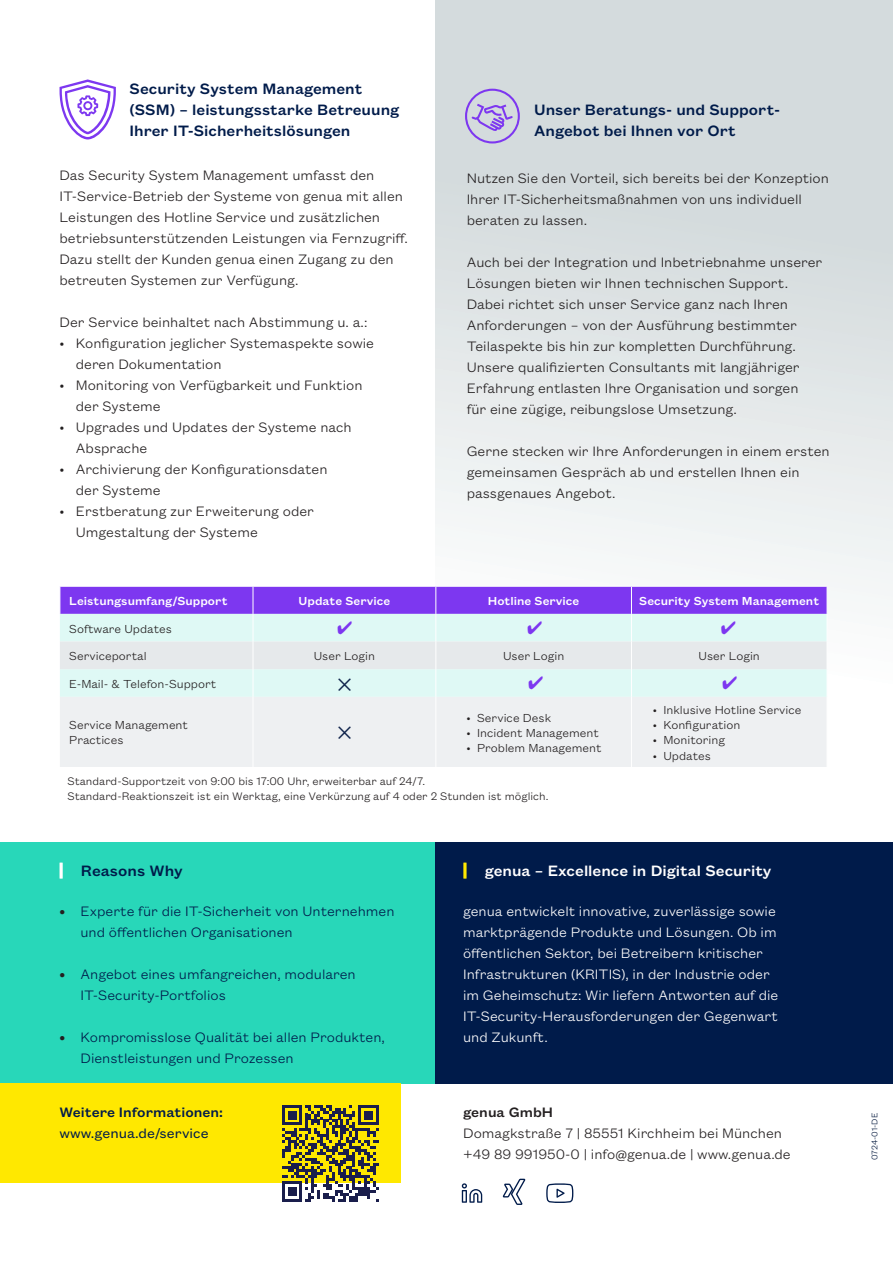
<style>
.page{position:relative;width:893px;height:1263px;background:#fff}
.page>*{position:absolute;margin:0;border:0;box-sizing:border-box;transform-origin:0 0}
.t1{font:500 16.5px/21px "Founders Grotesk Text";color:#001b4a}
.t2{font:500 16.5px "Founders Grotesk Text";color:#fff}
.t3{font:300 15px/21px "Founders Grotesk Text";color:#231f20}
.t4{font:300 15px/21px "Founders Grotesk Text";color:#fff}
.t5{font:300 15px/21px "Founders Grotesk Text";color:#001b4a}
.t6{font:500 15px "Founders Grotesk Text";color:#001b4a}
.t7{font:15px "Founders Grotesk Text";color:#001b4a}
.t8{font:500 15px "Founders Grotesk Text";color:#231f20}
.t9{font:300 12.75px/15.3px "Founders Grotesk Text";color:#231f20}
.t10{font:500 12.75px "Founders Grotesk Text";color:#fff}
.t11{font:300 12px/14.4px "Founders Grotesk Text";color:#231f20}
.t12{font:300 9px "Founders Grotesk Text";letter-spacing:-.01em;color:#00163b}
.s1{font-weight:500;color:#231f20}
</style>
<div class="page">
<div style="left:436px;top:0;width:457px;height:862px;background:linear-gradient(to bottom,#ccd4d6,#fff)"></div>
<div style="left:0;top:842px;width:446px;height:241px;background:#28d7b9"></div>
<div style="left:436px;top:842px;width:457px;height:241px;background:#001b4a"></div>
<svg style="left:546px;top:1183px;width:27px;height:20px"></svg>
<svg style="left:462px;top:1183px;width:20px;height:20px"></svg>
<svg style="left:503px;top:1179px;width:22px;height:26px"></svg>
<svg style="left:463px;top:862px;width:4px;height:17px"></svg>
<hr style="left:60px;top:862px;width:3px;height:17px;background:#fff">
<div style="left:0;top:1083px;width:401px;height:99px;background:#ffe800"></div>
<svg style="left:60px;top:79px;width:56px;height:60px"></svg>
<svg style="left:282px;top:1105px;width:97px;height:96px"></svg>
<svg style="left:465px;top:89px;width:55px;height:54px;background:#c0b6e1"></svg>
<div style="left:60px;top:697px;width:767px;height:70px;background:#eef0f2"></div>
<hr style="left:631px;top:697px;width:1px;height:70px;background:#fff">
<hr style="left:827px;top:697px;width:1px;height:70px;background:#fff">
<hr style="left:435px;top:697px;width:1px;height:70px;background:#fff">
<hr style="left:253px;top:697px;width:1px;height:70px;background:#fff">
<svg style="left:338px;top:726px;width:13px;height:13px"></svg>
<svg style="left:60px;top:586px;width:768px;height:111px;background:#c9c6f1"></svg>
<p class="t1" style="left:130px;top:77px;width:271px">Security System Management (SSM) – leistungsstarke Betreuung<br>Ihrer IT-Sicherheitslösungen</p>
<p class="t3" style="left:60px;top:164px;width:350px">Das Security System Management umfasst den IT-Service-Betrieb der Systeme von genua mit allen Leistungen des Hotline Service und zusätzlichen betriebsunterstützenden Leistungen via Fernzugriff.<br>Dazu stellt der Kunden genua einen Zugang zu den betreuten Systemen zur Verfügung.</p>
<p class="t3" style="left:60px;top:311px;width:309px">Der Service beinhaltet nach Abstimmung u. a.:</p>
<p class="t3" style="left:76px;top:332px;width:300px;text-indent:-16px">• Konfiguration jeglicher Systemaspekte sowie deren Dokumentation</p>
<p class="t3" style="left:76px;top:374px;width:288px;text-indent:-16px">• Monitoring von Verfügbarkeit und Funktion der Systeme</p>
<p class="t3" style="left:76px;top:416px;width:277px;text-indent:-16px">• Upgrades und Updates der Systeme nach<br>Absprache</p>
<p class="t3" style="left:76px;top:458px;width:253px;text-indent:-16px">• Archivierung der Konfigurationsdaten der Systeme</p>
<p class="t3" style="left:76px;top:500px;width:240px;text-indent:-16px">• Erstberatung zur Erweiterung oder<br>Umgestaltung der Systeme</p>
<p class="t1" style="left:534px;top:98px;width:247px">Unser Beratungs- und Support-<br>Angebot bei Ihnen vor Ort</p>
<p class="t3" style="left:467px;top:166px;width:364px">Nutzen Sie den Vorteil, sich bereits bei der Konzeption<br>Ihrer IT-Sicherheitsmaßnahmen von uns individuell beraten zu lassen.</p>
<p class="t3" style="left:467px;top:250px;width:357px">Auch bei der Integration und Inbetriebnahme unserer Lösungen bieten wir Ihnen technischen Support.<br>Dabei richtet sich unser Service ganz nach Ihren Anforderungen – von der Ausführung bestimmter Teilaspekte bis hin zur kompletten Durchführung.<br>Unsere qualifizierten Consultants mit langjähriger Erfahrung entlasten Ihre Organisation und sorgen<br>für eine zügige, reibungslose Umsetzung.</p>
<p class="t3" style="left:467px;top:439px;width:364px">Gerne stecken wir Ihre Anforderungen in einem ersten gemeinsamen Gespräch ab und erstellen Ihnen ein passgenaues Angebot.</p>
<p class="t10" style="left:69px;top:592px;width:160px">Leistungsumfang/Support</p>
<p class="t10" style="left:299px;top:592px;width:93px">Update Service</p>
<p class="t10" style="left:488px;top:592px;width:93px">Hotline Service</p>
<p class="t10" style="left:639px;top:592px;width:181px">Security System Management</p>
<p class="t9" style="left:69px;top:620px;width:104px">Software Updates</p>
<p class="t9" style="left:69px;top:648px;width:79px">Serviceportal</p>
<p class="t9" style="left:314px;top:648px;width:63px">User Login</p>
<p class="t9" style="left:503px;top:648px;width:63px">User Login</p>
<p class="t9" style="left:699px;top:648px;width:63px">User Login</p>
<p class="t9" style="left:69px;top:675px;width:149px">E-Mail- &amp; Telefon-Support</p>
<p class="t9" style="left:69px;top:716px;width:120px">Service Management<br>Practices</p>
<p class="t9" style="left:653px;top:701px;width:150px">• Inklusive Hotline Service</p>
<p class="t9" style="left:653px;top:716px;width:89px">• Konfiguration</p>
<p class="t9" style="left:653px;top:732px;width:74px">• Monitoring</p>
<p class="t9" style="left:653px;top:747px;width:60px">• Updates</p>
<p class="t9" style="left:466px;top:709px;width:86px">• Service Desk</p>
<p class="t9" style="left:466px;top:724px;width:134px">• Incident Management</p>
<p class="t9" style="left:466px;top:739px;width:137px">• Problem Management</p>
<p class="t11" style="left:68px;top:773px;width:482px">Standard-Supportzeit von 9:00 bis 17:00 Uhr, erweiterbar auf 24/7.<br>Standard-Reaktionszeit ist ein Werktag, eine Verkürzung auf 4 oder 2 Stunden ist möglich.</p>
<p class="t1" style="left:81px;top:859px;width:103px">Reasons Why</p>
<p class="t2" style="left:485px;top:860px;width:288px">genua – Excellence in Digital Security</p>
<p class="t5" style="left:80px;top:899px;width:316px;text-indent:-21px"><span class="s1">•</span> Experte für die IT-Sicherheit von Unternehmen und öffentlichen Organisationen</p>
<p class="t5" style="left:80px;top:962px;width:277px;text-indent:-21px"><span class="s1">•</span> Angebot eines umfangreichen, modularen<br>IT-Security-Portfolios</p>
<p class="t5" style="left:80px;top:1025px;width:306px;text-indent:-21px"><span class="s1">•</span> Kompromisslose Qualität bei allen Produkten,<br>Dienstleistungen und Prozessen</p>
<p class="t6" style="left:60px;top:1101px;width:165px">Weitere Informationen:</p>
<p class="t7" style="left:60px;top:1123px;width:151px">www.genua.de/service</p>
<p class="t4" style="left:463px;top:899px;width:317px">genua entwickelt innovative, zuverlässige sowie marktprägende Produkte und Lösungen. Ob im öffentlichen Sektor, bei Betreibern kritischer Infrastrukturen (KRITIS), in der Industrie oder im Geheimschutz: Wir liefern Antworten auf die IT-Security-Herausforderungen der Gegenwart und Zukunft.</p>
<p class="t8" style="left:463px;top:1102px;width:92px">genua GmbH</p>
<p class="t3" style="left:463px;top:1122px;width:320px">Domagkstraße 7 | 85551 Kirchheim bei München</p>
<p class="t3" style="left:463px;top:1143px;width:329px">+49 89 991950-0 | info@genua.de | www.genua.de</p>
<p class="t12" style="left:869px;top:1160px;width:49px;rotate:-90deg">0724-01-DE</p>
</div>
